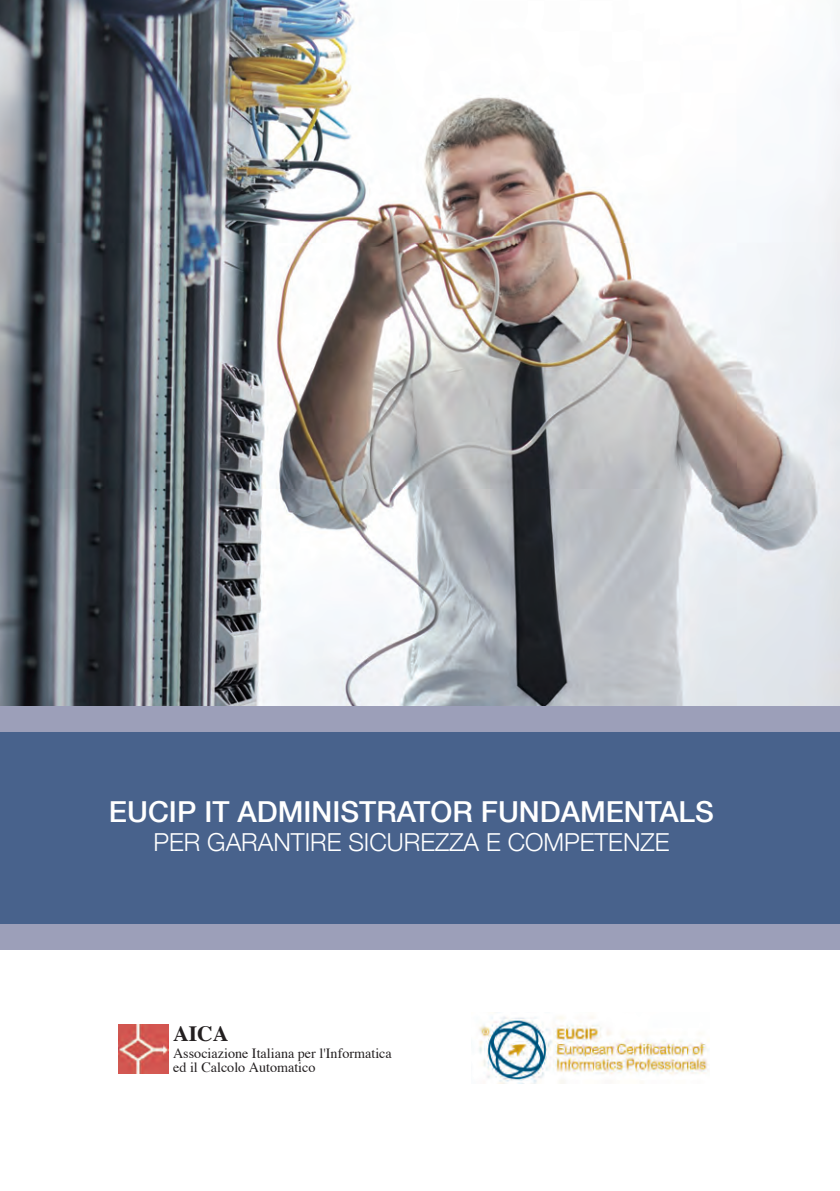
<style>
.page{position:relative;width:840px;height:1191px;background:#fff}
.page>*{position:absolute;margin:0;border:0;box-sizing:border-box;transform-origin:0 0}
.t1{font:500 28.8px "Helvetica Neue";color:#fff}
.t2{font:300 24.8px "Helvetica Neue";color:#fff}
.t3{font:700 21.8px "Times";color:#231f20}
.t4{font:14.2px/14px "Times";letter-spacing:-.005em;color:#231f20}
</style>
<div class="page">
<div style="left:0;top:731px;width:839px;height:193px;background:#48628c"></div>
<img style="left:119px;top:1025px;width:50px;height:48px">
<img style="left:479px;top:1016px;width:230px;height:67px">
<img style="left:0;top:0;width:839px;height:706px">
<div style="left:0;top:706px;width:839px;height:26px;background:#9c9fb9"></div>
<div style="left:0;top:924px;width:839px;height:26px;background:#9c9fb9"></div>
<p class="t1" style="left:109px;top:794px;width:606px">EUCIP IT ADMINISTRATOR FUNDAMENTALS</p>
<p class="t2" style="left:153px;top:827px;width:517px">PER GARANTIRE SICUREZZA E COMPETENZE</p>
<h3 class="t3" style="left:173px;top:1013px;width:57px">AICA</h3>
<p class="t4" style="left:173px;top:1045px;width:220px">Associazione Italiana per l'Informatica ed il Calcolo Automatico</p>
</div>
